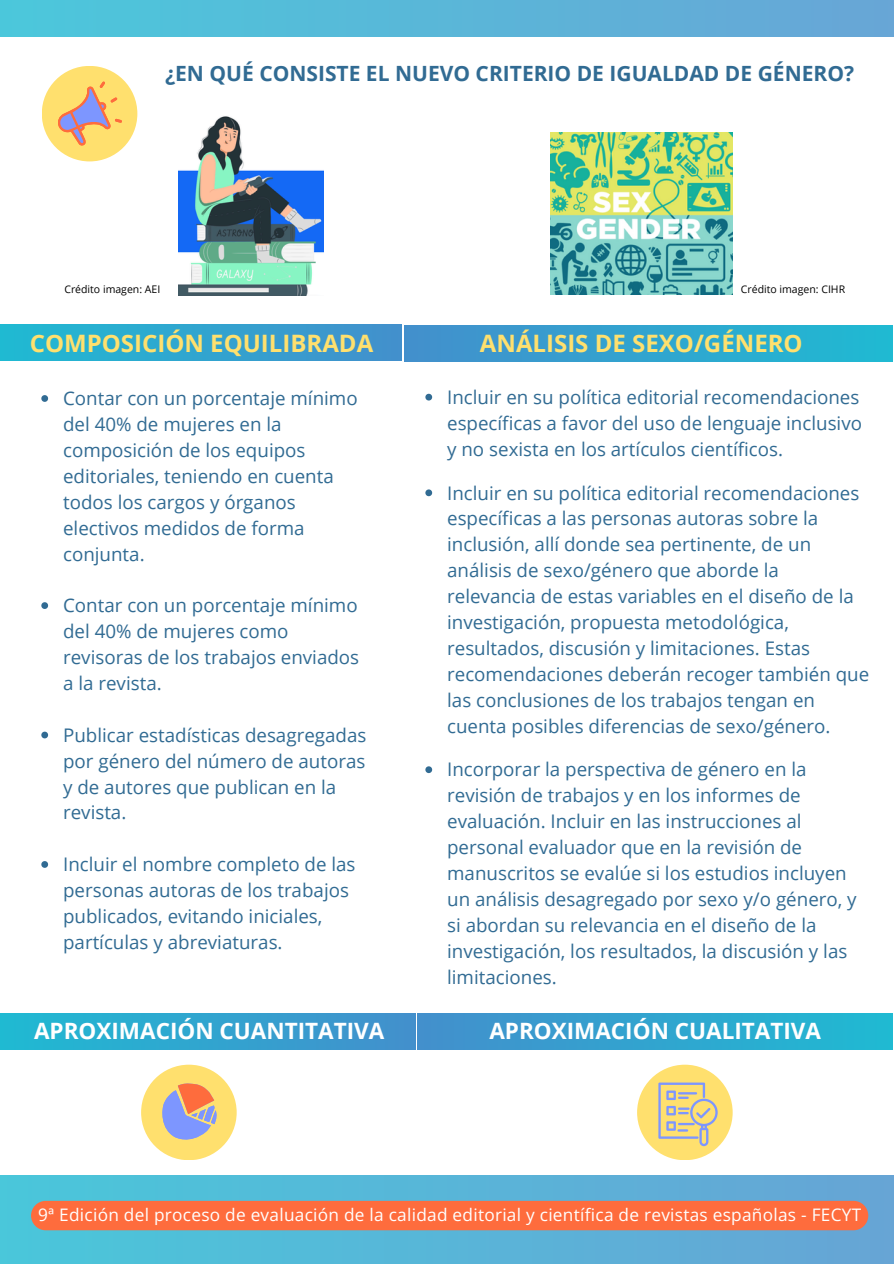
<style>
.page{position:relative;width:894px;height:1264px;background:#fff}
.page>*{position:absolute;margin:0;border:0;box-sizing:border-box;transform-origin:0 0}
.t1{font:700 24px "Open Sans";color:#ffe06e}
.t2{font:700 22.5px "Open Sans";color:#fff}
.t3{font:700 21px "Open Sans";color:#316b93}
.t4{font:18.75px/25.8px "Open Sans";color:#316b93}
.t5{font:17.25px "Open Sans";letter-spacing:.015em;color:#fff}
.t6{font:10.5px "Open Sans";color:#000}
</style>
<div class="page">
<div style="left:0;top:1175px;width:893px;height:88px;background:linear-gradient(to right,#4ac7da,#67a4d5)"></div>
<div style="left:141px;top:1064px;width:95px;height:96px;background:#ffe06e;border-radius:50%"></div>
<div style="left:31px;top:1200px;width:837px;height:30px;background:#fe6c3d;border-radius:15px"></div>
<svg style="left:41px;top:395px;width:7px;height:7px"></svg>
<svg style="left:41px;top:602px;width:7px;height:7px"></svg>
<svg style="left:41px;top:731px;width:7px;height:7px"></svg>
<svg style="left:41px;top:861px;width:7px;height:6px"></svg>
<svg style="left:425px;top:394px;width:7px;height:6px"></svg>
<svg style="left:425px;top:489px;width:7px;height:7px"></svg>
<svg style="left:425px;top:766px;width:7px;height:7px"></svg>
<div style="left:1px;top:0;width:892px;height:36px;background:linear-gradient(to right,#4bc7db,#68a6d6)"></div>
<div style="left:0;top:1013px;width:415px;height:36px;background:linear-gradient(to right,#1fbad2,#438fcc)"></div>
<div style="left:418px;top:1013px;width:474px;height:36px;background:linear-gradient(to right,#438fcc,#1fbad2)"></div>
<img style="left:179px;top:116px;width:145px;height:180px">
<div style="left:42px;top:66px;width:95px;height:95px;background:#ffe06e;border-radius:50%"></div>
<svg style="left:58px;top:82px;width:64px;height:63px"></svg>
<img style="left:550px;top:133px;width:182px;height:162px">
<div style="left:0;top:325px;width:402px;height:36px;background:linear-gradient(to right,#1fbad2,#438fcc)"></div>
<div style="left:404px;top:325px;width:488px;height:36px;background:linear-gradient(to right,#438fcc,#1fbad2)"></div>
<svg style="left:162px;top:1083px;width:54px;height:57px"></svg>
<div style="left:637px;top:1064px;width:95px;height:96px;background:#ffe06e;border-radius:50%"></div>
<svg style="left:658px;top:1082px;width:59px;height:64px"></svg>
<p class="t3" style="left:165px;top:58px;width:690px">¿EN QUÉ CONSISTE EL NUEVO CRITERIO DE IGUALDAD DE GÉNERO?</p>
<p class="t6" style="left:64px;top:282px;width:97px">Crédito imagen: AEI</p>
<p class="t6" style="left:740px;top:281px;width:106px">Crédito imagen: CIHR</p>
<p class="t1" style="left:30px;top:326px;width:345px">COMPOSICIÓN EQUILIBRADA</p>
<p class="t1" style="left:480px;top:326px;width:324px">ANÁLISIS DE SEXO/GÉNERO</p>
<p class="t4" style="left:63px;top:385px;width:296px">Contar con un porcentaje mínimo del 40% de mujeres en la composición de los equipos editoriales, teniendo en cuenta todos los cargos y órganos electivos medidos de forma conjunta.</p>
<h2 class="t4" style="left:63px;top:592px;width:297px">Contar con un porcentaje mínimo del 40% de mujeres como revisoras de los trabajos enviados a la revista.</h2>
<p class="t4" style="left:63px;top:721px;width:305px">Publicar estadísticas desagregadas por género del número de autoras y de autores que publican en la revista.</p>
<p class="t4" style="left:63px;top:851px;width:294px">Incluir el nombre completo de las personas autoras de los trabajos publicados, evitando iniciales, partículas y abreviaturas.</p>
<p class="t4" style="left:447px;top:384px;width:416px">Incluir en su política editorial recomendaciones específicas a favor del uso de lenguaje inclusivo y no sexista en los artículos científicos.</p>
<h1 class="t4" style="left:447px;top:479px;width:423px">Incluir en su política editorial recomendaciones específicas a las personas autoras sobre la inclusión, allí donde sea pertinente, de un análisis de sexo/género que aborde la relevancia de estas variables en el diseño de la investigación, propuesta metodológica, resultados, discusión y limitaciones. Estas recomendaciones deberán recoger también que las conclusiones de los trabajos tengan en cuenta posibles diferencias de sexo/género.</h1>
<h1 class="t4" style="left:447px;top:756px;width:411px">Incorporar la perspectiva de género en la revisión de trabajos y en los informes de evaluación. Incluir en las instrucciones al personal evaluador que en la revisión de manuscritos se evalúe si los estudios incluyen un análisis desagregado por sexo y/o género, y si abordan su relevancia en el diseño de la investigación, los resultados, la discusión y las limitaciones.</h1>
<p class="t2" style="left:34px;top:1015px;width:351px">APROXIMACIÓN CUANTITATIVA</p>
<p class="t2" style="left:489px;top:1015px;width:333px">APROXIMACIÓN CUALITATIVA</p>
<p class="t5" style="left:38px;top:1202px;width:824px">9ª Edición del proceso de evaluación de la calidad editorial y científica de revistas españolas - FECYT</p>
</div>
